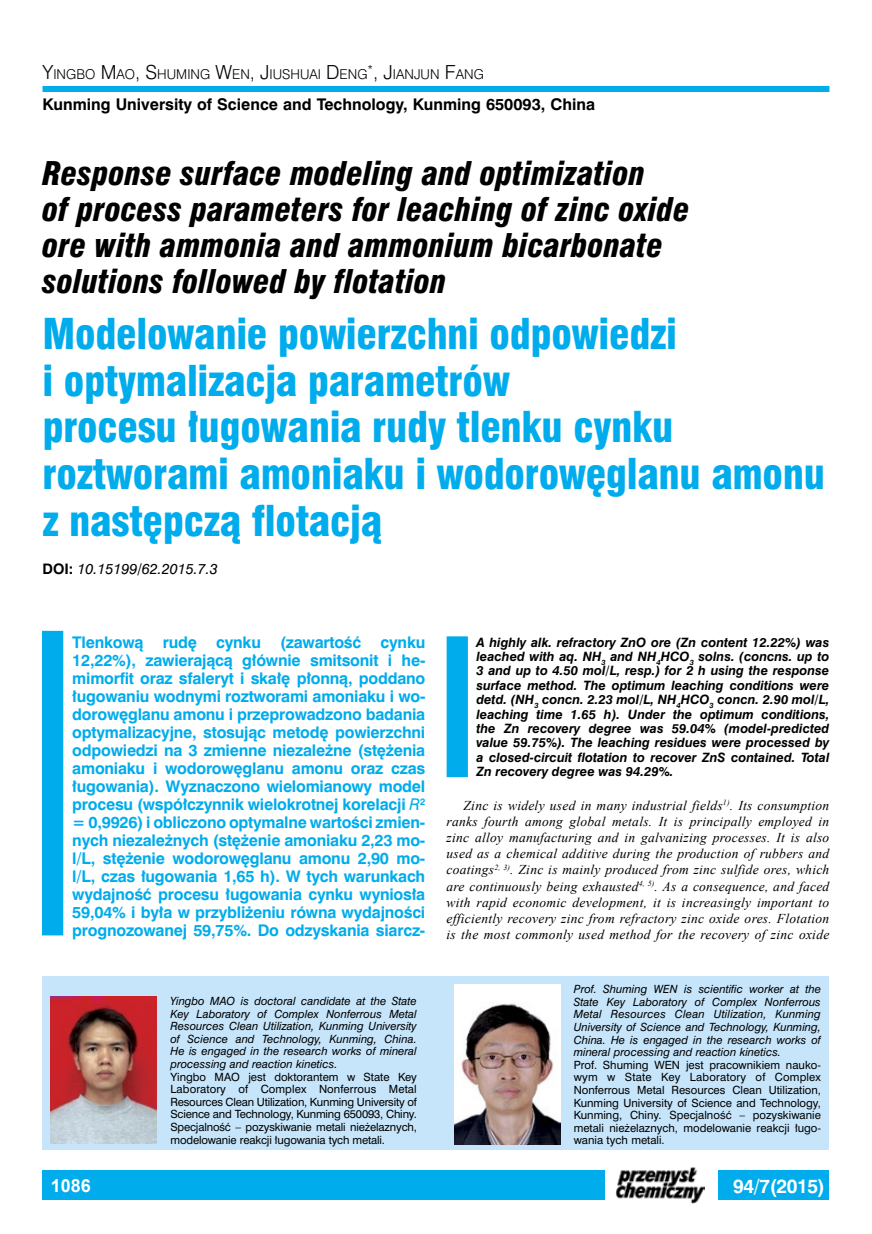
<style>
.page{position:relative;width:872px;height:1234px;background:#fff}
.page>*{position:absolute;margin:0;border:0;box-sizing:border-box;transform-origin:0 0}
.t1{font:39px/46.8px "Swis 721 Blk Cn PL";letter-spacing:-.01em;color:#00acec}
.t2{font:italic 30px/36px "Swis 721 Blk Cn PL";color:#000}
.t3{font:700 18px "Swis 721 PL";letter-spacing:-.02em;color:#fff}
.t4{font:700 18px "Arial";color:#fff}
.t5{font:700 15px/18px "Swis 721 PL";letter-spacing:-.015em;color:#00acec;text-align:justify}
.t6{font:700 15px "Swis 721 PL";color:#000}
.t7{font:italic 13.5px/16.2px "Times New Roman";letter-spacing:.02em;color:#000;text-align:justify}
.t8{font:italic 13.5px "Swis 721 PL";color:#000}
.t9{font:12.6px "Swis 721 Lt PL";color:#000}
.t10{font:italic 700 12px/14.4px "Swis 721 PL";color:#000;text-align:justify}
.t11{font:10.5px/12.6px "Swis 721 PL";letter-spacing:-.01em;color:#000;text-align:justify}
.t12{font:italic 10.5px/12.6px "Swis 721 PL";color:#000;text-align:justify}
.s1{font-size:18px}
.s2{font-weight:700;font-style:normal}
.s3{font-weight:400;font-style:italic}
</style>
<div class="page">
<div style="left:43px;top:1169px;width:786px;height:30px;background:#00acec"></div>
<div style="left:605px;top:1165px;width:113px;height:39px;background:#fff"></div>
<img style="left:615px;top:1167px;width:89px;height:36px">
<div style="left:43px;top:86px;width:786px;height:6px;background:#00acec"></div>
<div style="left:43px;top:975px;width:786px;height:174px;background:#c6e5fa"></div>
<img style="left:50px;top:996px;width:107px;height:147px">
<img style="left:454px;top:984px;width:106px;height:159px">
<div style="left:42px;top:630px;width:21px;height:305px;background:#00acec"></div>
<div style="left:446px;top:636px;width:22px;height:141px;background:#00acec"></div>
<p class="t9" style="left:43px;top:66px;width:443px"><span class="s1">Y</span>INGBO <span class="s1">M</span>AO<span class="s1">, S</span>HUMING <span class="s1">W</span>EN<span class="s1">, J</span>IUSHUAI <span class="s1">D</span>ENG<sup>*</sup><span class="s1">, J</span>IANJUN <span class="s1">F</span>ANG</p>
<p class="t6" style="left:43px;top:95px;width:554px">Kunming University of Science and Technology, Kunming 650093, China</p>
<h2 class="t2" style="left:43px;top:156px;width:648px">Response surface modeling and optimization<br>of process parameters for leaching of zinc oxide ore with ammonia and ammonium bicarbonate solutions followed by flotation</h2>
<h1 class="t1" style="left:43px;top:310px;width:784px">Modelowanie powierzchni odpowiedzi<br>i optymalizacja parametrów<br>procesu ługowania rudy tlenku cynku roztworami amoniaku i wodorowęglanu amonu z następczą flotacją</h1>
<p class="t8" style="left:43px;top:560px;width:177px"><span class="s2">DOI:</span> 10.15199/62.2015.7.3</p>
<p class="t5" style="left:72px;top:632px;width:354px;text-indent:308px">cynku 12,22%), zawierającą głównie smitsonit i he&shy;mimorfit oraz sfaleryt i skałę płonną, poddano ługowaniu wodnymi roztworami amoniaku i wo&shy;dorowęglanu amonu i przeprowadzono badania optymalizacyjne, stosując metodę powierzchni odpowiedzi na 3 zmienne niezależne (stężenia amoniaku i wodorowęglanu amonu oraz czas ługowania). Wyznaczono wielomianowy model procesu (współczynnik wielokrotnej korelacji <span class="s3">R</span><sup>2 </sup>= 0,9926) i obliczono optymalne wartości zmien&shy;nych niezależnych (stężenie amoniaku 2,23 mo&shy;l/L, stężenie wodorowęglanu amonu 2,90 mo&shy;l/L, czas ługowania 1,65 h). W tych warunkach wydajność procesu ługowania cynku wyniosła 59,04% i była w przybliżeniu równa wydajności prognozowanej 59,75%. Do odzyskania siarcz-</p>
<p class="t5" style="left:72px;top:632px;width:73px">Tlenkową</p>
<p class="t5" style="left:163px;top:632px;width:36px">rudę</p>
<p class="t5" style="left:216px;top:632px;width:46px">cynku</p>
<p class="t5" style="left:280px;top:632px;width:83px">(zawartość</p>
<p class="t12" style="left:170px;top:994px;width:248px">Yingbo MAO is doctoral candidate at the State Key Laboratory of Complex Nonferrous Metal Resources Clean Utilization, Kunming University of Science and Technology, Kunming, China.<br>He is engaged in the research works of mineral processing and reaction kinetics.</p>
<p class="t11" style="left:170px;top:1069px;width:248px">Yingbo MAO jest doktorantem w State Key Laboratory of Complex Nonferrous Metal Resources Clean Utilization, Kunming University of Science and Technology, Kunming 650093, Chiny.<br>Specjalność – pozyskiwanie metali nieżelaznych, modelowanie reakcji ługowania tych metali.</p>
<p class="t10" style="left:476px;top:634px;width:354px">A highly alk. refractory ZnO ore (Zn content 12.22%) was leached with aq. NH<sub>3</sub> and NH<sub>4</sub>HCO<sub>3</sub> solns. (concns. up to 3 and up to 4.50 mol/L, resp.) for 2 h using the response surface method. The optimum leaching conditions were detd. (NH<sub>3</sub> concn. 2.23 mol/L, NH<sub>4</sub>HCO<sub>3</sub> concn. 2.90 mol/L, leaching time 1.65 h). Under the optimum conditions, the Zn recovery degree was 59.04% (model-predicted value 59.75%). The leaching residues were processed by a closed-circuit flotation to recover ZnS contained. Total Zn recovery degree was 94.29%.</p>
<p class="t7" style="left:446px;top:796px;width:384px;text-indent:17px">Zinc is widely used in many industrial fields<sup>1)</sup>. Its consumption ranks fourth among global metals. It is principally employed in zinc alloy manufacturing and in galvanizing processes. It is also used as a chemical additive during the production of rubbers and coatings<sup>2,</sup> <sup>3)</sup>. Zinc is mainly produced from zinc sulfide ores, which are continuously being exhausted<sup>4,</sup> <sup>5)</sup>. As a consequence, and faced with rapid economic development, it is increasingly important to efficiently recovery zinc from refractory zinc oxide ores. Flotation is the most commonly used method for the recovery of zinc oxide</p>
<p class="t12" style="left:574px;top:982px;width:249px">Prof. Shuming WEN is scientific worker at the State Key Laboratory of Complex Nonferrous Metal Resources Clean Utilization, Kunming University of Science and Technology, Kunming, China. He is engaged in the research works of mineral processing and reaction kinetics.</p>
<p class="t11" style="left:574px;top:1058px;width:249px">Prof. Shuming WEN jest pracownikiem nauko&shy;wym w State Key Laboratory of Complex Nonferrous Metal Resources Clean Utilization, Kunming University of Science and Technology, Kunming, Chiny. Specjalność – pozyskiwanie metali nieżelaznych, modelowanie reakcji ługo&shy;wania tych metali.</p>
<p class="t4" style="left:51px;top:1173px;width:42px">1086</p>
<p class="t3" style="left:733px;top:1173px;width:93px">94/7(2015)</p>
</div>
